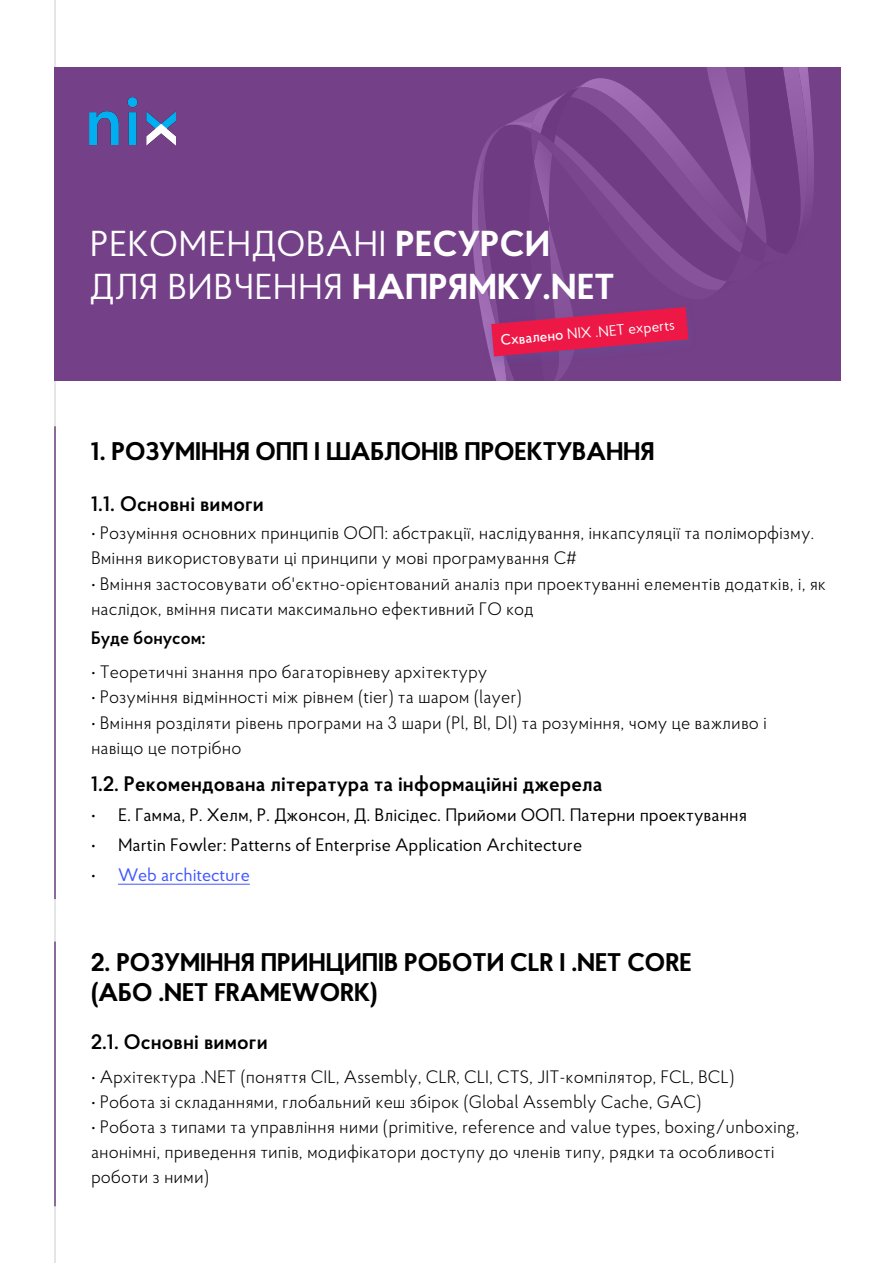
<style>
.page{position:relative;width:893px;height:1263px;background:#fff}
.page>*{position:absolute;margin:0;border:0;box-sizing:border-box;transform-origin:0 0}
.t1{font:36px/43.2px "Proba Pro";letter-spacing:.01em;color:#fff}
.t2{font:700 25.5px/29.2px "Proba Pro";color:#000}
.t3{font:600 21px "Proba Pro";letter-spacing:.005em;color:#000}
.t4{font:300 18px/25.2px "Proba Pro";color:#000}
.t5{font:18px "Proba Pro";color:#000}
.t6{font:18px "Proba Pro";letter-spacing:-.01em;color:#4055ff}
.t7{font:600 18px "Proba Pro";color:#000}
.t8{font:15px "Proba Pro";color:#fff}
.s1{font-weight:700}
.s2{font-weight:500}
.s3{color:#000}
</style>
<div class="page">
<hr style="left:54px;top:0;width:2px;height:1263px;background:#dcdddf">
<div style="left:54px;top:67px;width:786px;height:314px;background:#744088"></div>
<img style="left:812px;top:124px;width:2px;height:71px">
<svg style="left:472px;top:67px;width:340px;height:314px"></svg>
<hr style="left:54px;top:426px;width:2px;height:473px;background:#6d4484">
<hr style="left:54px;top:941px;width:2px;height:265px;background:#6d4484">
<img style="left:89px;top:98px;width:87px;height:47px">
<hr style="left:118px;top:884px;width:132px;height:1px;background:#4055ff">
<p class="t1" style="left:90px;top:220px;width:526px">РЕКОМЕНДОВАНІ <span class="s1">РЕСУРСИ<br></span>ДЛЯ ВИВЧЕННЯ <span class="s1">НАПРЯМКУ.NET</span></p>
<p class="t8" style="left:500px;top:330px;width:176px;rotate:-5deg"><span class="s2">Схвалено</span> NIX .NET experts</p>
<p class="t2" style="left:91px;top:436px;width:565px">1. РОЗУМІННЯ ОПП І ШАБЛОНІВ ПРОЕКТУВАННЯ</p>
<p class="t3" style="left:91px;top:489px;width:174px">1.1. Основні вимоги</p>
<p class="t4" style="left:91px;top:520px;width:725px">• Розуміння основних принципів ООП: абстракції, наслідування, інкапсуляції та поліморфізму.<br>Вміння використовувати ці принципи у мові програмування C#</p>
<p class="t4" style="left:91px;top:570px;width:737px">• Вміння застосовувати об'єктно-орієнтований аналіз при проектуванні елементів додатків, і, як наслідок, вміння писати максимально ефективний ГО код</p>
<p class="t7" style="left:91px;top:625px;width:116px">Буде бонусом:</p>
<p class="t4" style="left:91px;top:659px;width:398px">• Теоретичні знання про багаторівневу архітектуру</p>
<p class="t4" style="left:91px;top:684px;width:432px">• Розуміння відмінності між рівнем (tier) та шаром (layer)</p>
<p class="t4" style="left:91px;top:709px;width:677px">• Вміння розділяти рівень програми на 3 шари (Pl, Bl, Dl) та розуміння, чому це важливо і навіщо це потрібно</p>
<p class="t3" style="left:91px;top:769px;width:513px">1.2. Рекомендована література та інформаційні джерела</p>
<p class="t5" style="left:91px;top:803px;width:657px">• Е. Гамма, Р. Хелм, Р. Джонсон, Д. Влісідес. Прийоми ООП. Патерни проектування</p>
<p class="t5" style="left:91px;top:833px;width:493px">• Martin Fowler: Patterns of Enterprise Application Architecture</p>
<p class="t6" style="left:91px;top:863px;width:160px"><span class="s3">•</span> Web architecture</p>
<p class="t2" style="left:91px;top:947px;width:602px">2. РОЗУМІННЯ ПРИНЦИПІВ РОБОТИ CLR І .NET CORE (АБО .NET FRAMEWORK)</p>
<p class="t3" style="left:91px;top:1027px;width:178px">2.1. Основні вимоги</p>
<p class="t4" style="left:91px;top:1063px;width:645px">• Архітектура .NET (поняття CIL, Assembly, CLR, CLI, CTS, JIT-компілятор, FCL, BCL)</p>
<p class="t4" style="left:91px;top:1088px;width:612px">• Робота зі складаннями, глобальний кеш збірок (Global Assembly Cache, GAC)</p>
<p class="t4" style="left:91px;top:1114px;width:710px">• Робота з типами та управління ними (primitive, reference and value types, boxing/unboxing, анонімні, приведення типів, модифікатори доступу до членів типу, рядки та особливості роботи з ними)</p>
</div>
